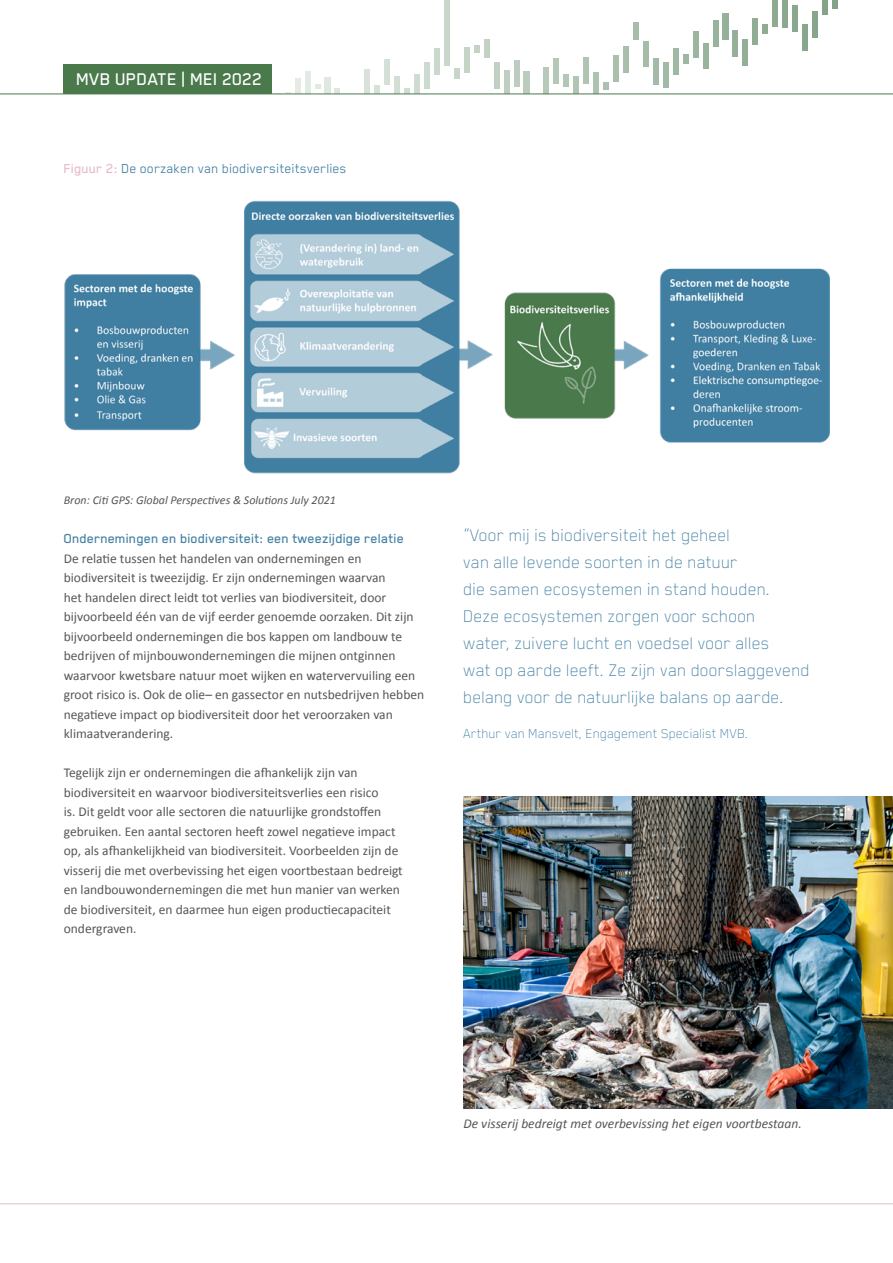
<style>
.page{position:relative;width:893px;height:1263px;background:#fff}
.page>*{position:absolute;margin:0;border:0;box-sizing:border-box;transform-origin:0 0}
.t1{font:100 19.5px/27px "Blender Pro";color:#417fa2}
.t2{font:500 19.5px "Blender Pro";color:#fff}
.t3{font:500 15px "Blender Pro";color:#417fa2}
.t4{font:15px "Blender Pro";color:#417fa2}
.t5{font:100 15px "Blender Pro";color:#417fa2}
.t6{font:13.5px/19.5px "Calibri";color:#575756}
.t7{font:italic 13.5px "Calibri";color:#575756}
.t8{font:italic 12px "Calibri";color:#575756}
.s1{font-weight:500;color:#e6bbcd}
</style>
<div class="page">
<hr style="left:0;top:1203px;width:893px;height:1px;background:#e6bbcd">
<svg style="left:272px;top:92px;width:18px;height:2px"></svg>
<div style="left:295px;top:79px;width:5px;height:15px;background:#e4ebe5"></div>
<div style="left:305px;top:72px;width:5px;height:22px;background:#e3eae4"></div>
<svg style="left:315px;top:85px;width:5px;height:4px"></svg>
<div style="left:325px;top:77px;width:5px;height:17px;background:#dfe8e1"></div>
<svg style="left:335px;top:88px;width:5px;height:6px"></svg>
<div style="left:365px;top:70px;width:5px;height:24px;background:#d8e2d9"></div>
<svg style="left:375px;top:86px;width:5px;height:8px"></svg>
<div style="left:385px;top:59px;width:5px;height:26px;background:#d4dfd6"></div>
<div style="left:395px;top:76px;width:5px;height:18px;background:#d2ded4"></div>
<svg style="left:405px;top:88px;width:5px;height:6px"></svg>
<div style="left:414px;top:74px;width:6px;height:20px;background:#cfdbd0"></div>
<div style="left:424px;top:63px;width:5px;height:26px;background:#cddacf"></div>
<div style="left:434px;top:49px;width:5px;height:26px;background:#cbd8cd"></div>
<div style="left:444px;top:0;width:5px;height:66px;background:#c9d7cb"></div>
<svg style="left:454px;top:68px;width:5px;height:10px"></svg>
<div style="left:464px;top:47px;width:5px;height:26px;background:#c5d4c8"></div>
<svg style="left:474px;top:46px;width:5px;height:6px"></svg>
<div style="left:484px;top:39px;width:5px;height:19px;background:#c2d2c4"></div>
<div style="left:494px;top:63px;width:5px;height:26px;background:#c0d0c2"></div>
<div style="left:504px;top:71px;width:5px;height:23px;background:#becfc1"></div>
<div style="left:514px;top:60px;width:5px;height:26px;background:#bccdbf"></div>
<div style="left:524px;top:72px;width:5px;height:22px;background:#baccbd"></div>
<div style="left:544px;top:68px;width:5px;height:26px;background:#b7c9b9"></div>
<div style="left:554px;top:58px;width:5px;height:26px;background:#b5c8b8"></div>
<svg style="left:564px;top:75px;width:5px;height:11px"></svg>
<div style="left:574px;top:76px;width:5px;height:18px;background:#b1c5b4"></div>
<div style="left:584px;top:57px;width:5px;height:26px;background:#afc4b3"></div>
<div style="left:594px;top:72px;width:5px;height:22px;background:#adc3b0"></div>
<svg style="left:604px;top:82px;width:5px;height:7px"></svg>
<div style="left:613px;top:55px;width:6px;height:26px;background:#aac0ad"></div>
<div style="left:623px;top:47px;width:5px;height:25px;background:#a8bfac"></div>
<div style="left:633px;top:22px;width:5px;height:17px;background:#a6bdaa"></div>
<div style="left:643px;top:41px;width:5px;height:26px;background:#a4bca8"></div>
<div style="left:653px;top:59px;width:5px;height:25px;background:#a3bba7"></div>
<div style="left:663px;top:62px;width:5px;height:26px;background:#a1baa5"></div>
<div style="left:673px;top:49px;width:5px;height:26px;background:#a0b9a4"></div>
<svg style="left:683px;top:54px;width:5px;height:10px"></svg>
<div style="left:693px;top:32px;width:5px;height:26px;background:#9cb5a0"></div>
<div style="left:703px;top:43px;width:5px;height:26px;background:#9ab49e"></div>
<div style="left:713px;top:20px;width:5px;height:26px;background:#98b39c"></div>
<div style="left:723px;top:13px;width:5px;height:26px;background:#96b19a"></div>
<div style="left:733px;top:31px;width:5px;height:26px;background:#95b099"></div>
<div style="left:743px;top:40px;width:5px;height:25px;background:#93af97"></div>
<div style="left:753px;top:19px;width:5px;height:25px;background:#91ae95"></div>
<svg style="left:763px;top:25px;width:5px;height:9px"></svg>
<div style="left:773px;top:1px;width:5px;height:26px;background:#8dab91"></div>
<div style="left:783px;top:0;width:5px;height:28px;background:#8ba990"></div>
<div style="left:793px;top:6px;width:5px;height:26px;background:#89a88e"></div>
<div style="left:802px;top:24px;width:6px;height:26px;background:#87a68c"></div>
<div style="left:812px;top:12px;width:5px;height:25px;background:#86a58a"></div>
<div style="left:822px;top:0;width:5px;height:15px;background:#84a489"></div>
<svg style="left:832px;top:0;width:5px;height:8px"></svg>
<div style="left:64px;top:64px;width:208px;height:30px;background:#4a794c"></div>
<hr style="left:0;top:94px;width:893px;height:1px;background:#4a794c">
<img style="left:64px;top:200px;width:765px;height:274px">
<img style="left:463px;top:796px;width:430px;height:313px">
<h1 class="t2" style="left:77px;top:68px;width:187px">MVB UPDATE | MEI 2022</h1>
<p class="t4" style="left:64px;top:160px;width:285px"><span class="s1">Figuur 2:</span> De oorzaken van biodiversiteitsverlies</p>
<p class="t8" style="left:64px;top:492px;width:274px">Bron: Citi GPS: Global Perspectives &amp; Solutions July 2021</p>
<p class="t3" style="left:64px;top:530px;width:342px">Ondernemingen en biodiversiteit: een tweezijdige relatie</p>
<p class="t6" style="left:64px;top:548px;width:362px">De relatie tussen het handelen van ondernemingen en biodiversiteit is tweezijdig. Er zijn ondernemingen waarvan<br>het handelen direct leidt tot verlies van biodiversiteit, door bijvoorbeeld één van de vijf eerder genoemde oorzaken. Dit zijn bijvoorbeeld ondernemingen die bos kappen om landbouw te bedrijven of mijnbouwondernemingen die mijnen ontginnen waarvoor kwetsbare natuur moet wijken en watervervuiling een groot risico is. Ook de olie– en gassector en nutsbedrijven hebben negatieve impact op biodiversiteit door het veroorzaken van klimaatverandering.</p>
<p class="t6" style="left:64px;top:763px;width:341px">Tegelijk zijn er ondernemingen die afhankelijk zijn van biodiversiteit en waarvoor biodiversiteitsverlies een risico<br>is. Dit geldt voor alle sectoren die natuurlijke grondstoffen gebruiken. Een aantal sectoren heeft zowel negatieve impact op, als afhankelijkheid van biodiversiteit. Voorbeelden zijn de visserij die met overbevissing het eigen voortbestaan bedreigt en landbouwondernemingen die met hun manier van werken de biodiversiteit, en daarmee hun eigen productiecapaciteit ondergraven.</p>
<p class="t1" style="left:463px;top:521px;width:348px">“Voor mij is biodiversiteit het geheel<br>van alle levende soorten in de natuur<br>die samen ecosystemen in stand houden.<br>Deze ecosystemen zorgen voor schoon<br>water, zuivere lucht en voedsel voor alles<br>wat op aarde leeft. Ze zijn van doorslaggevend belang voor de natuurlijke balans op aarde.</p>
<p class="t5" style="left:463px;top:725px;width:286px">Arthur van Mansvelt, Engagement Specialist MVB.</p>
<p class="t7" style="left:463px;top:1114px;width:340px">De visserij bedreigt met overbevissing het eigen voortbestaan.</p>
</div>
